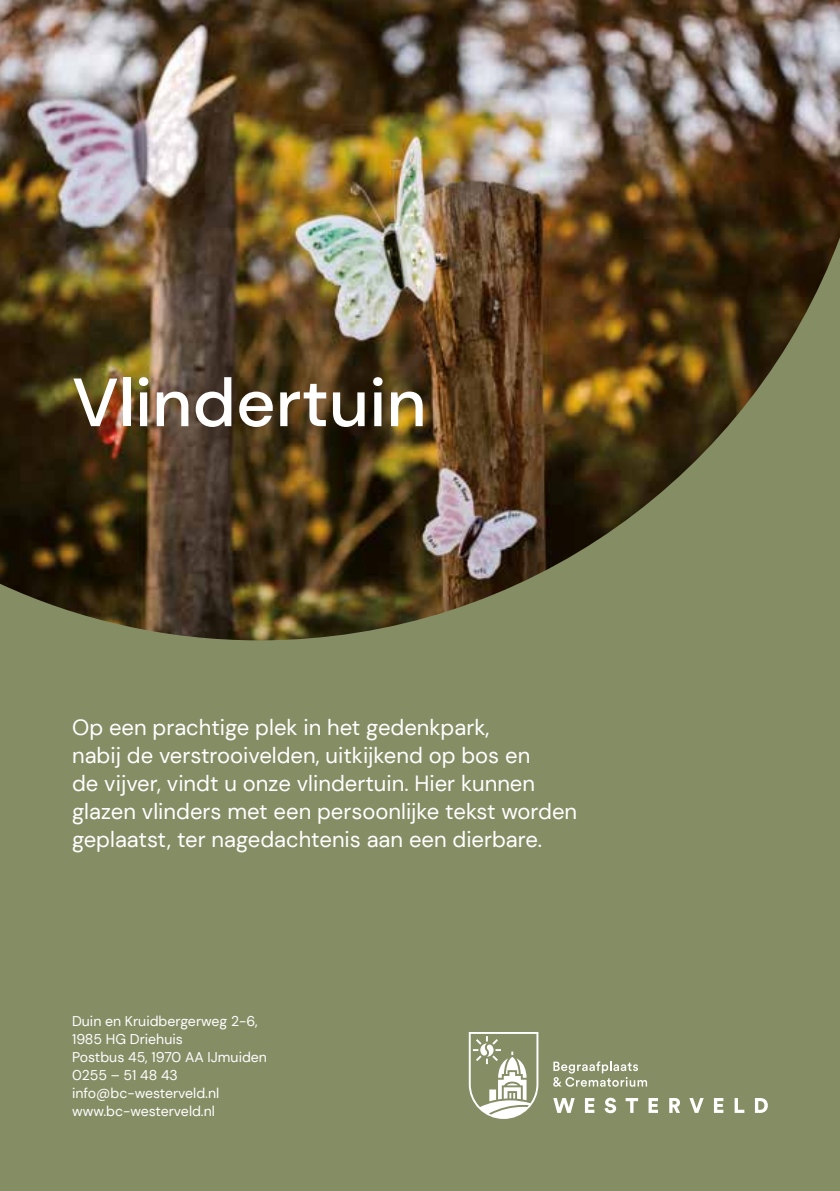
<style>
.page{position:relative;width:840px;height:1191px;background:#fff}
.page>*{position:absolute;margin:0;border:0;box-sizing:border-box;transform-origin:0 0}
.t1{font:500 68px "DM Sans";color:#fff}
.t2{font:22px/28px "DM Sans";color:#fff}
.t3{font:14px/18px "DM Sans";color:#fff}
</style>
<div class="page">
<div style="left:0;top:0;width:839px;height:1191px;background:#858d65"></div>
<img style="left:0;top:0;width:839px;height:640px">
<svg style="left:468px;top:1032px;width:70px;height:87px"></svg>
<svg style="left:553px;top:1098px;width:21px;height:14px"></svg>
<svg style="left:585px;top:1098px;width:9px;height:14px"></svg>
<svg style="left:604px;top:1097px;width:11px;height:16px"></svg>
<svg style="left:625px;top:1098px;width:12px;height:14px"></svg>
<svg style="left:648px;top:1098px;width:9px;height:14px"></svg>
<svg style="left:669px;top:1098px;width:10px;height:14px"></svg>
<svg style="left:689px;top:1098px;width:14px;height:14px"></svg>
<svg style="left:714px;top:1098px;width:9px;height:14px"></svg>
<svg style="left:734px;top:1098px;width:10px;height:14px"></svg>
<svg style="left:755px;top:1098px;width:12px;height:14px"></svg>
<svg style="left:553px;top:1061px;width:93px;height:25px"></svg>
<h1 class="t1" style="left:72px;top:360px;width:356px">Vlindertuin</h1>
<p class="t2" style="left:72px;top:713px;width:506px">Op een prachtige plek in het gedenkpark,<br>nabij de verstrooivelden, uitkijkend op bos en<br>de vijver, vindt u onze vlindertuin. Hier kunnen glazen vlinders met een persoonlijke tekst worden geplaatst, ter nagedachtenis aan een dierbare.</p>
<p class="t3" style="left:72px;top:1012px;width:196px">Duin en Kruidbergerweg 2-6,<br>1985 HG Driehuis<br>Postbus 45, 1970 AA IJmuiden<br>0255 – 51 48 43 info@bc-westerveld.nl www.bc-westerveld.nl</p>
</div>
